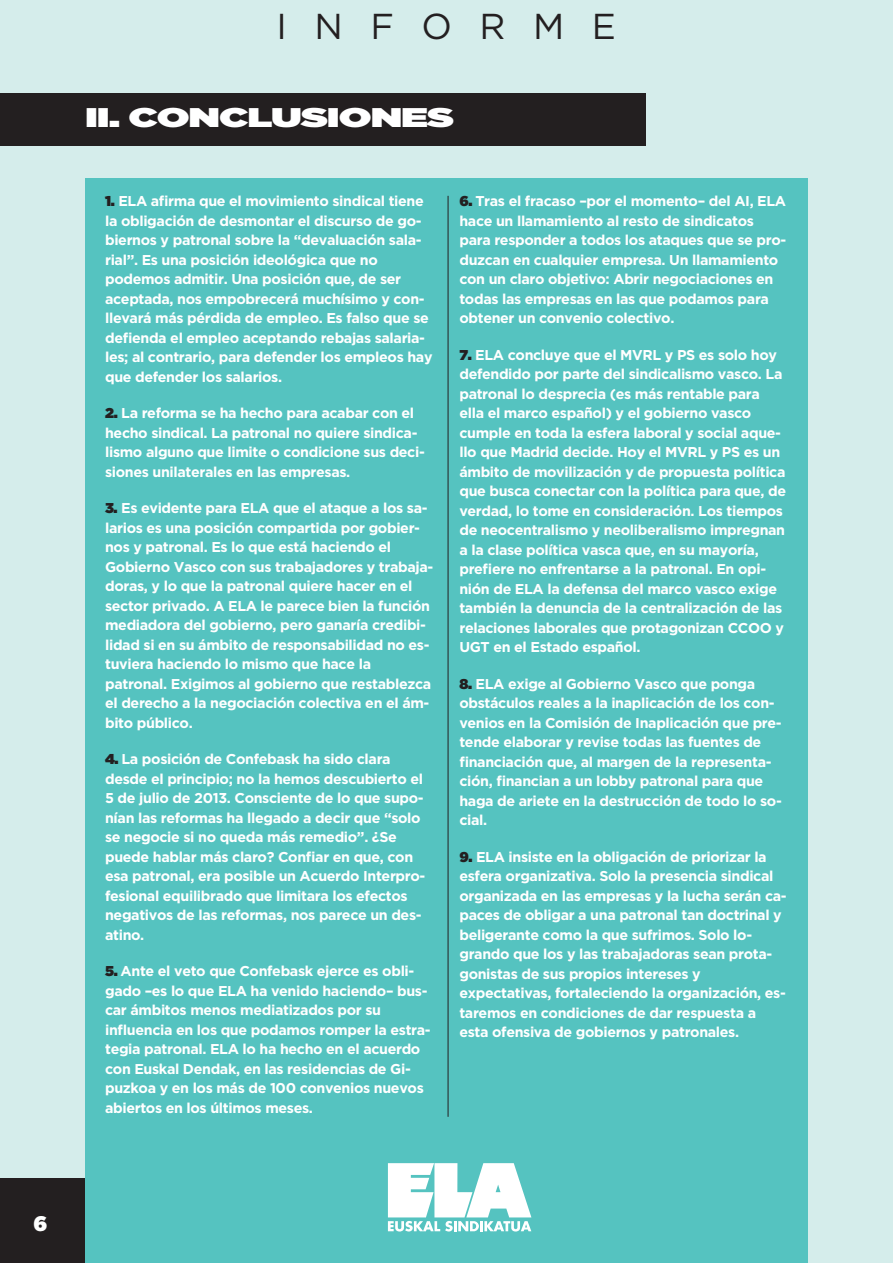
<style>
.page{position:relative;width:893px;height:1263px;background:#d5edeb}
.page>*{position:absolute;margin:0;border:0;box-sizing:border-box;transform-origin:0 0}
.t1{font:36px "Gotham";letter-spacing:.765em;color:#231f20}
.t2{font:27px "Gotham Ultra";letter-spacing:-.025em;color:#fff;scale:1.5 1}
.t3{font:21px "Gotham Ultra";color:#fff}
.t4{font:700 14.25px/19.5px "Gotham";letter-spacing:-.025em;color:#fff}
.s1{font-family:"Gotham Ultra";font-weight:400;color:#231f20}
</style>
<div class="page">
<div style="left:85px;top:179px;width:723px;height:1084px;background:#55c3c0"></div>
<div style="left:0;top:94px;width:646px;height:52px;background:#231f20"></div>
<div style="left:0;top:1178px;width:85px;height:85px;background:#231f20"></div>
<hr style="left:448px;top:196px;width:1px;height:921px;background:#231f20">
<svg style="left:388px;top:1163px;width:143px;height:68px"></svg>
<h1 class="t1" style="left:276px;top:13px;width:341px">INFORME</h1>
<h2 class="t2" style="left:85px;top:108px;width:248px">II. CONCLUSIONES</h2>
<p class="t4" style="left:105px;top:192px;width:329px"><span class="s1">1.</span> ELA afirma que el movimiento sindical tiene la obligación de desmontar el discurso de go&shy;biernos y patronal sobre la “devaluación sala&shy;rial”. Es una posición ideológica que no podemos admitir. Una posición que, de ser aceptada, nos empobrecerá muchísimo y con&shy;llevará más pérdida de empleo. Es falso que se defienda el empleo aceptando rebajas salaria&shy;les; al contrario, para defender los empleos hay que defender los salarios.</p>
<p class="t4" style="left:105px;top:404px;width:321px"><span class="s1">2.</span> La reforma se ha hecho para acabar con el hecho sindical. La patronal no quiere sindica&shy;lismo alguno que limite o condicione sus deci&shy;siones unilaterales en las empresas.</p>
<p class="t4" style="left:105px;top:499px;width:330px"><span class="s1">3.</span> Es evidente para ELA que el ataque a los sa&shy;larios es una posición compartida por gobier&shy;nos y patronal. Es lo que está haciendo el Gobierno Vasco con sus trabajadores y trabaja&shy;doras, y lo que la patronal quiere hacer en el sector privado. A ELA le parece bien la función mediadora del gobierno, pero ganaría credibi&shy;lidad si en su ámbito de responsabilidad no es&shy;tuviera haciendo lo mismo que hace la patronal. Exigimos al gobierno que restablezca el derecho a la negociación colectiva en el ám&shy;bito público.</p>
<p class="t4" style="left:105px;top:750px;width:322px"><span class="s1">4.</span> La posición de Confebask ha sido clara desde el principio; no la hemos descubierto el 5 de julio de 2013. Consciente de lo que supo&shy;nían las reformas ha llegado a decir que “solo se negocie si no queda más remedio”. ¿Se puede hablar más claro? Confiar en que, con esa patronal, era posible un Acuerdo Interpro&shy;fesional equilibrado que limitara los efectos negativos de las reformas, nos parece un des&shy;atino.</p>
<p class="t4" style="left:105px;top:962px;width:327px"><span class="s1">5.</span> Ante el veto que Confebask ejerce es obli&shy;gado –es lo que ELA ha venido haciendo– bus&shy;car ámbitos menos mediatizados por su influencia en los que podamos romper la estra&shy;tegia patronal. ELA lo ha hecho en el acuerdo con Euskal Dendak, en las residencias de Gi&shy;puzkoa y en los más de 100 convenios nuevos abiertos en los últimos meses.</p>
<p class="t4" style="left:459px;top:192px;width:328px"><span class="s1">6.</span> Tras el fracaso –por el momento– del AI, ELA hace un llamamiento al resto de sindicatos para responder a todos los ataques que se pro&shy;duzcan en cualquier empresa. Un llamamiento con un claro objetivo: Abrir negociaciones en todas las empresas en las que podamos para obtener un convenio colectivo.</p>
<p class="t4" style="left:459px;top:346px;width:328px"><span class="s1">7.</span> ELA concluye que el MVRL y PS es solo hoy defendido por parte del sindicalismo vasco. La patronal lo desprecia (es más rentable para ella el marco español) y el gobierno vasco cumple en toda la esfera laboral y social aque&shy;llo que Madrid decide. Hoy el MVRL y PS es un ámbito de movilización y de propuesta política que busca conectar con la política para que, de verdad, lo tome en consideración. Los tiempos de neocentralismo y neoliberalismo impregnan a la clase política vasca que, en su mayoría, prefiere no enfrentarse a la patronal. En opi&shy;nión de ELA la defensa del marco vasco exige también la denuncia de la centralización de las relaciones laborales que protagonizan CCOO y UGT en el Estado español.</p>
<p class="t4" style="left:459px;top:675px;width:324px"><span class="s1">8.</span> ELA exige al Gobierno Vasco que ponga obstáculos reales a la inaplicación de los con&shy;venios en la Comisión de Inaplicación que pre&shy;tende elaborar y revise todas las fuentes de financiación que, al margen de la representa&shy;ción, financian a un lobby patronal para que haga de ariete en la destrucción de todo lo so&shy;cial.</p>
<p class="t4" style="left:459px;top:848px;width:329px"><span class="s1">9.</span> ELA insiste en la obligación de priorizar la esfera organizativa. Solo la presencia sindical organizada en las empresas y la lucha serán ca&shy;paces de obligar a una patronal tan doctrinal y beligerante como la que sufrimos. Solo lo&shy;grando que los y las trabajadoras sean prota&shy;gonistas de sus propios intereses y expectativas, fortaleciendo la organización, es&shy;taremos en condiciones de dar respuesta a esta ofensiva de gobiernos y patronales.</p>
<h3 class="t3" style="left:33px;top:1216px;width:15px">6</h3>
</div>
